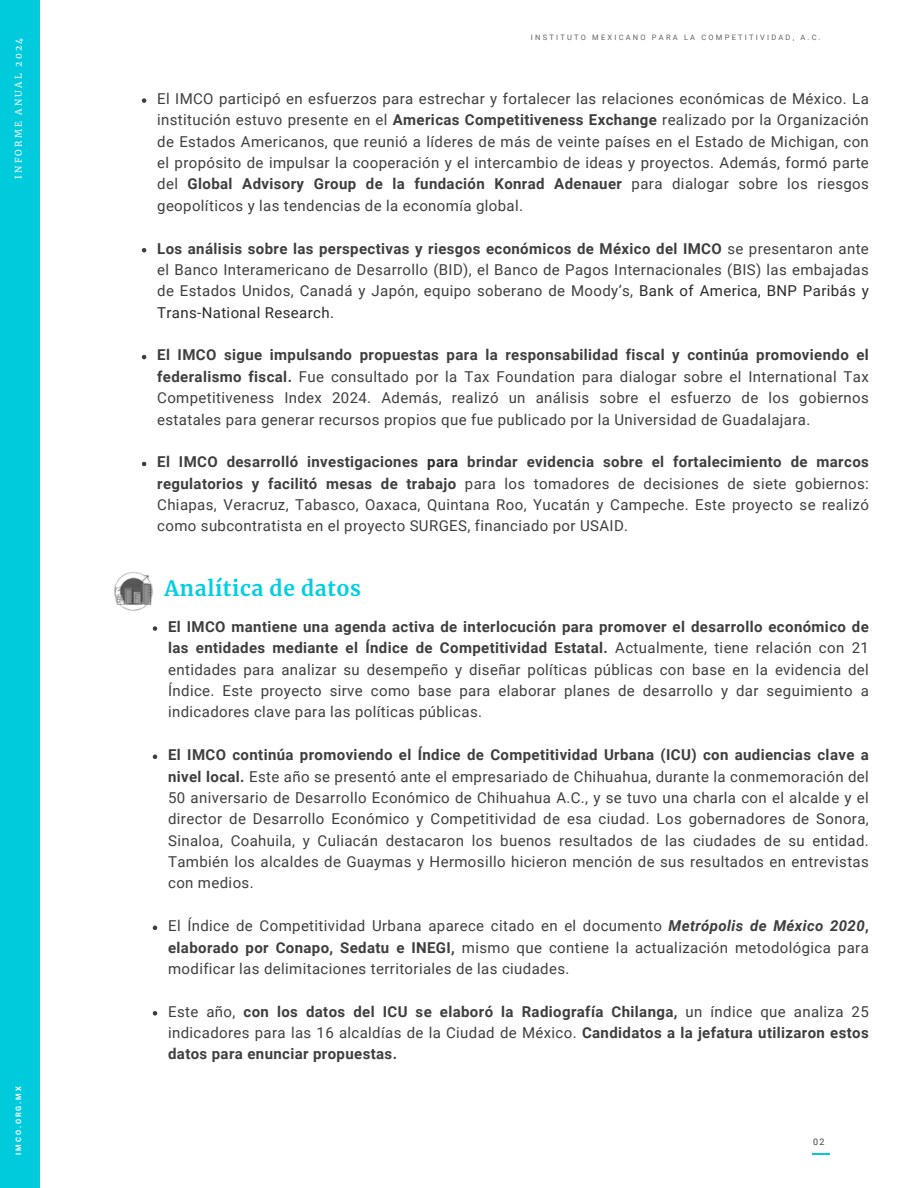
<style>
.page{position:relative;width:918px;height:1188px;background:#fff}
.page>*{position:absolute;margin:0;border:0;box-sizing:border-box;transform-origin:0 0}
.t1{font:700 21px "Merriweather";letter-spacing:.03em;color:#00cfe1}
.t2{font:15px/21.3px "Roboto";letter-spacing:.025em;color:#3e3e3f;text-align:justify}
.t3{font:700 15px/21.3px "Roboto";letter-spacing:.025em;color:#3e3e3f;text-align:justify}
.t4{font:9px "Merriweather";letter-spacing:.25em;color:#fff}
.t5{font:9px "Roboto";color:#3f3e40}
.t6{font:7.5px "Roboto";letter-spacing:.3em;color:#606060}
.t7{font:700 7.5px "Roboto";letter-spacing:.245em;color:#fff}
.s1{font-weight:700}
.s2{color:#2a2a2a}
.s3{color:#3f3e40}
.s4{font-weight:700;color:#2a2a2a}
.s5{font-weight:700;font-style:italic}
.s6{font-weight:400}
</style>
<div class="page">
<div style="left:0;top:0;width:39px;height:1188px;background:#00cbdd"></div>
<svg style="left:813px;top:1153px;width:17px;height:2px"></svg>
<svg style="left:142px;top:98px;width:4px;height:5px"></svg>
<svg style="left:142px;top:248px;width:4px;height:4px"></svg>
<svg style="left:142px;top:355px;width:4px;height:4px"></svg>
<svg style="left:142px;top:462px;width:4px;height:4px"></svg>
<img style="left:114px;top:572px;width:39px;height:39px">
<svg style="left:153px;top:626px;width:4px;height:5px"></svg>
<svg style="left:153px;top:755px;width:4px;height:4px"></svg>
<svg style="left:153px;top:926px;width:4px;height:4px"></svg>
<svg style="left:153px;top:1011px;width:4px;height:5px"></svg>
<p class="t4" style="left:13px;top:179px;width:142px;rotate:-90deg">INFORME ANUAL 2024</p>
<p class="t7" style="left:14px;top:1155px;width:69px;rotate:-90deg">IMCO.ORG.MX</p>
<h4 class="t6" style="left:531px;top:33px;width:292px">INSTITUTO MEXICANO PARA LA COMPETITIVIDAD, A.C.</h4>
<p class="t2" style="left:157px;top:88px;width:713px">El IMCO participó en esfuerzos para estrechar y fortalecer las relaciones económicas de México. La institución estuvo presente en el <span class="s1">Americas Competitiveness Exchange</span> realizado por la Organización de Estados Americanos, que reunió a líderes de más de veinte países en el Estado de Michigan, con el propósito de impulsar la cooperación y el intercambio de ideas y proyectos. Además, formó parte del <span class="s1">Global Advisory Group de la fundación Konrad Adenauer</span> para dialogar sobre los riesgos geopolíticos y las tendencias de la economía global.</p>
<p class="t2" style="left:157px;top:238px;width:713px"><span class="s1">Los análisis sobre las perspectivas y riesgos económicos de México del IMCO</span> se presentaron ante el Banco Interamericano de Desarrollo (BID), el Banco de Pagos Internacionales (BIS) las embajadas de Estados Unidos, Canadá y Japón, equipo soberano de Moody’s, <span class="s2">Bank of America, BNP Paribás y Trans-National Research.</span></p>
<p class="t2" style="left:157px;top:345px;width:713px"><span class="s1">El IMCO sigue impulsando propuestas para la responsabilidad fiscal y continúa promoviendo el federalismo fiscal.</span> Fue consultado por la Tax Foundation para dialogar sobre el International Tax Competitiveness Index 2024. <span class="s3">Además, realizó un análisis sobre el esfuerzo</span> de los gobiernos estatales para generar recursos propios que fue publicado por la Universidad de Guadalajara.</p>
<p class="t2" style="left:157px;top:452px;width:713px"><span class="s1">El IMCO desarrolló investigaciones</span> <span class="s4">para</span> <span class="s1">brindar evidencia sobre el fortalecimiento de marcos regulatorios y facilitó mesas de trabajo</span> para los tomadores de decisiones de siete gobiernos:<br>Chiapas, Veracruz, Tabasco, Oaxaca, Quintana Roo, Yucatán y Campeche. Este proyecto se realizó como subcontratista en el proyecto SURGES, financiado por USAID.</p>
<h1 class="t1" style="left:165px;top:576px;width:198px">Analítica de datos</h1>
<p class="t2" style="left:168px;top:616px;width:702px"><span class="s1">El IMCO mantiene una agenda activa de interlocución para promover el desarrollo económico de las entidades mediante el Índice de Competitividad Estatal.</span> Actualmente, tiene relación con 21 entidades para analizar su desempeño y diseñar políticas públicas con base en la evidencia del Índice. Este proyecto sirve <span class="s3">como base</span> para elaborar planes de desarrollo y dar seguimiento a indicadores clave para las políticas públicas.</p>
<p class="t2" style="left:168px;top:744px;width:702px"><span class="s1">El IMCO continúa promoviendo el Índice de Competitividad Urbana (ICU) con audiencias clave a nivel local.</span> Este año se presentó ante el empresariado de Chihuahua, durante la conmemoración del 50 aniversario de Desarrollo Económico de Chihuahua A.C., y se tuvo una charla con el alcalde y el director de Desarrollo Económico y Competitividad de esa ciudad. Los gobernadores de Sonora, Sinaloa, Coahuila, y Culiacán destacaron los buenos resultados de las ciudades de su entidad.<br>También los alcaldes de Guaymas y Hermosillo hicieron mención de sus resultados en entrevistas con medios.</p>
<p class="t2" style="left:168px;top:915px;width:702px">El Índice de Competitividad Urbana aparece citado en el documento <span class="s5">Metrópolis de México 2020</span><span class="s1">, elaborado por Conapo, Sedatu e INEGI,</span> mismo que contiene la actualización metodológica para modificar las delimitaciones territoriales de las ciudades.</p>
<p class="t3" style="left:168px;top:1001px;width:702px"><span class="s6">Este año,</span> con los datos del ICU se elaboró la Radiografía Chilanga, <span class="s6">un índice que analiza 25 indicadores para las 16 alcaldías de la Ciudad de México.</span> Candidatos a la jefatura utilizaron estos datos para enunciar propuestas.</p>
<h3 class="t5" style="left:813px;top:1137px;width:13px">02</h3>
</div>
